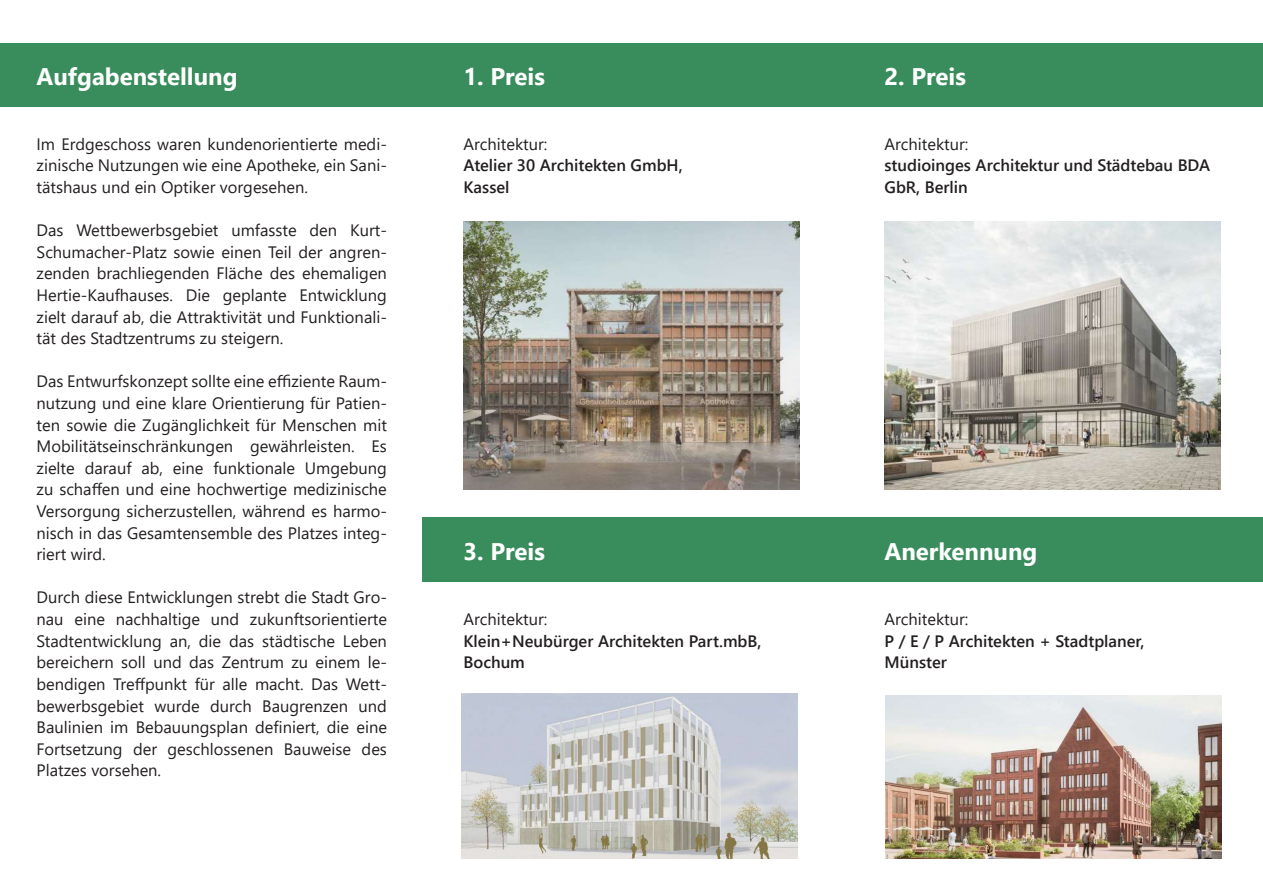
<style>
.page{position:relative;width:1263px;height:893px;background:#fff}
.page>*{position:absolute;margin:0;border:0;box-sizing:border-box;transform-origin:0 0}
._03_Überschrift_Kapitel{font:700 24px "Segoe UI";color:#fff}
._01_Fließtext{font:16.5px/21.6px "Segoe UI";color:#231f20;text-align:justify}
._02_Fließtext_Überschrift{font:600 16.5px/21.6px "Segoe UI";color:#231f20}
</style>
<div class="page">
<div style="left:0;top:43px;width:1263px;height:64px;background:#398c5b"></div>
<img style="left:884px;top:221px;width:336px;height:268px">
<img style="left:463px;top:222px;width:336px;height:267px">
<div style="left:423px;top:517px;width:840px;height:65px;background:#398c5b"></div>
<img style="left:461px;top:693px;width:336px;height:166px">
<img style="left:885px;top:696px;width:336px;height:163px">
<p class="_03_Überschrift_Kapitel" style="left:37px;top:54px;width:203px">Aufgabenstellung</p>
<p class="_01_Fließtext" style="left:37px;top:132px;width:352px">Im Erdgeschoss waren kundenorientierte medi&shy;zinische Nutzungen wie eine Apotheke, ein Sani&shy;tätshaus und ein Optiker vorgesehen.</p>
<p class="_01_Fließtext" style="left:37px;top:218px;width:352px">Das Wettbewerbsgebiet umfasste den Kurt-Schumacher-Platz sowie einen Teil der angren&shy;zenden brachliegenden Fläche des ehemaligen Hertie-Kaufhauses. Die geplante Entwicklung zielt darauf ab, die Attraktivität und Funktionali&shy;tät des Stadtzentrums zu steigern.</p>
<p class="_01_Fließtext" style="left:37px;top:369px;width:352px">Das Entwurfskonzept sollte eine effiziente Raum&shy;nutzung und eine klare Orientierung für Patien&shy;ten sowie die Zugänglichkeit für Menschen mit Mobilitätseinschränkungen gewährleisten. Es zielte darauf ab, eine funktionale Umgebung zu schaffen und eine hochwertige medizinische Versorgung sicherzustellen, während es harmo&shy;nisch in das Gesamtensemble des Platzes integ&shy;riert wird.</p>
<p class="_01_Fließtext" style="left:37px;top:585px;width:352px">Durch diese Entwicklungen strebt die Stadt Gro&shy;nau eine nachhaltige und zukunftsorientierte Stadtentwicklung an, die das städtische Leben bereichern soll und das Zentrum zu einem le&shy;bendigen Treffpunkt für alle macht. Das Wett&shy;bewerbsgebiet wurde durch Baugrenzen und Baulinien im Bebauungsplan definiert, die eine Fortsetzung der geschlossenen Bauweise des Platzes vorsehen.</p>
<p class="_03_Überschrift_Kapitel" style="left:463px;top:54px;width:83px">1. Preis</p>
<p class="_01_Fließtext" style="left:463px;top:132px;width:86px">Architektur:</p>
<p class="_02_Fließtext_Überschrift" style="left:463px;top:153px;width:221px">Atelier 30 Architekten GmbH,<br>Kassel</p>
<p class="_03_Überschrift_Kapitel" style="left:463px;top:529px;width:83px">3. Preis</p>
<p class="_01_Fließtext" style="left:463px;top:607px;width:86px">Architektur:</p>
<p class="_02_Fließtext_Überschrift" style="left:463px;top:629px;width:299px">Klein+Neubürger Architekten Part.mbB,<br>Bochum</p>
<p class="_03_Überschrift_Kapitel" style="left:884px;top:54px;width:83px">2. Preis</p>
<p class="_01_Fließtext" style="left:884px;top:132px;width:86px">Architektur:</p>
<p class="_02_Fließtext_Überschrift" style="left:884px;top:153px;width:327px">studioinges Architektur und Städtebau BDA<br>GbR, Berlin</p>
<p class="_03_Überschrift_Kapitel" style="left:884px;top:529px;width:154px">Anerkennung</p>
<p class="_01_Fließtext" style="left:884px;top:607px;width:86px">Architektur:</p>
<p class="_02_Fließtext_Überschrift" style="left:884px;top:629px;width:261px">P / E / P Architekten + Stadtplaner,<br>Münster</p>
</div>
